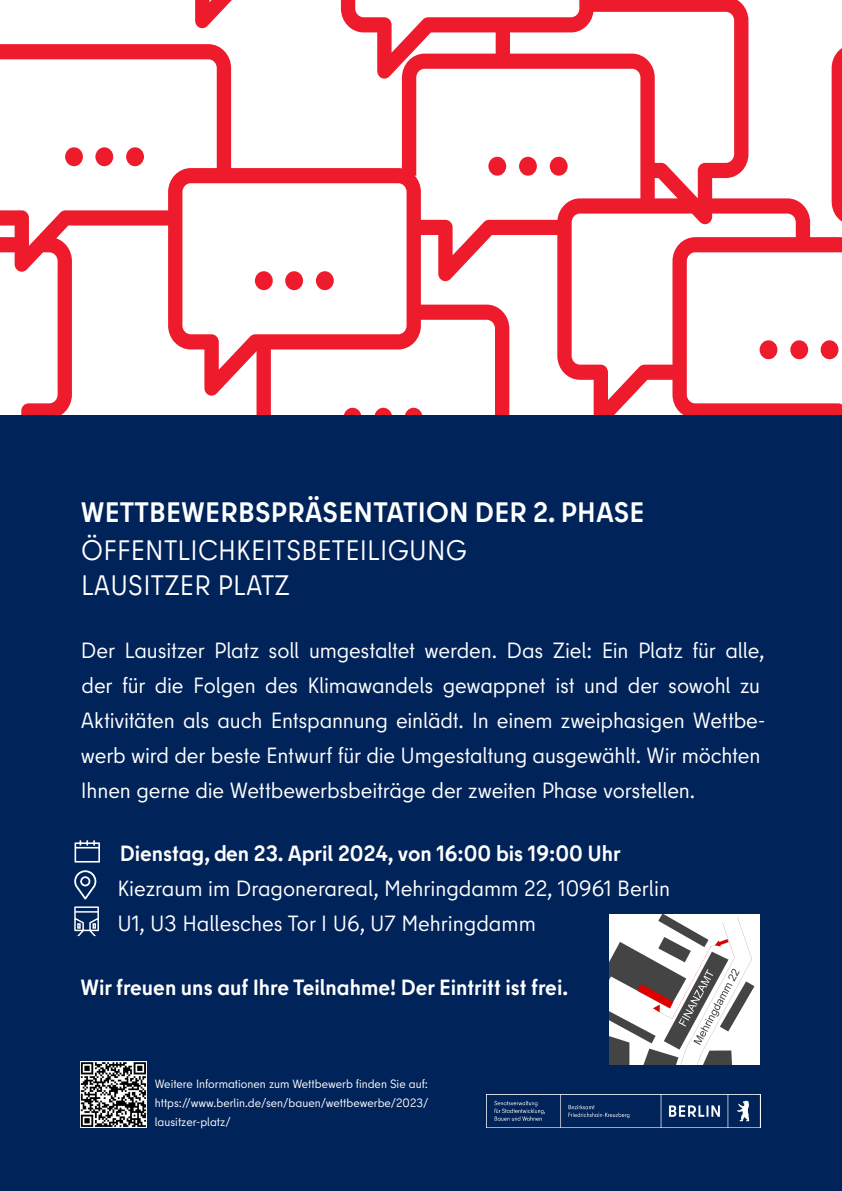
<style>
.page{position:relative;width:842px;height:1191px;background:#002359}
.page>*{position:absolute;margin:0;border:0;box-sizing:border-box;transform-origin:0 0}
.t1{font:28px "Berlin Type Office";letter-spacing:.01em;color:#fff;scale:.96 1}
.t2{font:700 28px "Berlin Type Office";letter-spacing:.01em;color:#fff}
.t3{font:22px/35px "Berlin Type";letter-spacing:-.01em;color:#fff}
.t4{font:700 22px "Berlin Type";color:#fff}
.t5{font:12px "Berlin Type";color:#fff}
.s1{font-weight:700}
</style>
<div class="page">
<svg style="left:0;top:0;width:842px;height:414px;background:#fbd4d7"></svg>
<div style="left:790px;top:340px;width:18px;height:19px;background:#ee1b2d;border-radius:50%"></div>
<div style="left:760px;top:340px;width:17px;height:19px;background:#ee1b2d;border-radius:50%"></div>
<svg style="left:832px;top:45px;width:10px;height:179px;background:#ef2f40"></svg>
<div style="left:519px;top:157px;width:18px;height:19px;background:#ee1b2d;border-radius:50%"></div>
<div style="left:488px;top:157px;width:18px;height:19px;background:#ee1b2d;border-radius:50%"></div>
<div style="left:550px;top:157px;width:18px;height:19px;background:#ee1b2d;border-radius:50%"></div>
<svg style="left:374px;top:408px;width:18px;height:6px"></svg>
<svg style="left:405px;top:408px;width:17px;height:6px"></svg>
<svg style="left:344px;top:408px;width:17px;height:6px"></svg>
<div style="left:95px;top:147px;width:18px;height:19px;background:#ee1b2d;border-radius:50%"></div>
<div style="left:65px;top:147px;width:18px;height:19px;background:#ee1b2d;border-radius:50%"></div>
<div style="left:126px;top:147px;width:18px;height:19px;background:#ee1b2d;border-radius:50%"></div>
<div style="left:285px;top:271px;width:18px;height:19px;background:#ee1b2d;border-radius:50%"></div>
<div style="left:255px;top:271px;width:18px;height:19px;background:#ee1b2d;border-radius:50%"></div>
<div style="left:316px;top:271px;width:18px;height:19px;background:#ee1b2d;border-radius:50%"></div>
<svg style="left:74px;top:906px;width:25px;height:30px"></svg>
<svg style="left:74px;top:870px;width:22px;height:29px"></svg>
<svg style="left:75px;top:840px;width:25px;height:22px"></svg>
<img style="left:81px;top:1061px;width:65px;height:66px">
<img style="left:486px;top:1094px;width:274px;height:33px">
<img style="left:609px;top:914px;width:151px;height:150px">
<hr style="left:760px;top:1094px;width:1px;height:33px;background:#fff">
<p class="t2" style="left:81px;top:494px;width:565px">WETTBEWERBSPRÄSENTATION DER 2. PHASE</p>
<h2 class="t1" style="left:81px;top:533px;width:403px">ÖFFENTLICHKEITSBETEILIGUNG</h2>
<h2 class="t1" style="left:81px;top:568px;width:219px">LAUSITZER PLATZ</h2>
<h2 class="t3" style="left:81px;top:633px;width:686px">Der Lausitzer Platz soll umgestaltet werden. Das Ziel: Ein Platz für alle, der für die Folgen des Klimawandels gewappnet ist und der sowohl zu Aktivitäten als auch Entspannung einlädt. In einem zweiphasigen Wettbe&shy;werb wird der beste Entwurf für die Umgestaltung ausgewählt. Wir möchten Ihnen gerne die Wettbewerbsbeiträge der zweiten Phase vorstellen.</h2>
<h2 class="t3" style="left:117px;top:836px;width:554px"><span class="s1">Dienstag, den 23. April 2024, von 16:00 bis 19:00 Uhr<br></span>Kiezraum im Dragonerareal, Mehringdamm 22, 10961 Berlin<br>U1, U3 Hallesches Tor I U6, U7 Mehringdamm</h2>
<h2 class="t4" style="left:80px;top:972px;width:489px">Wir freuen uns auf Ihre Teilnahme! Der Eintritt ist frei.</h2>
<p class="t5" style="left:155px;top:1076px;width:275px">Weitere Informationen zum Wettbewerb finden Sie auf:</p>
<p class="t5" style="left:155px;top:1095px;width:275px">https://www.berlin.de/sen/bauen/wettbewerbe/2023/</p>
<p class="t5" style="left:155px;top:1114px;width:77px">lausitzer-platz/</p>
</div>
